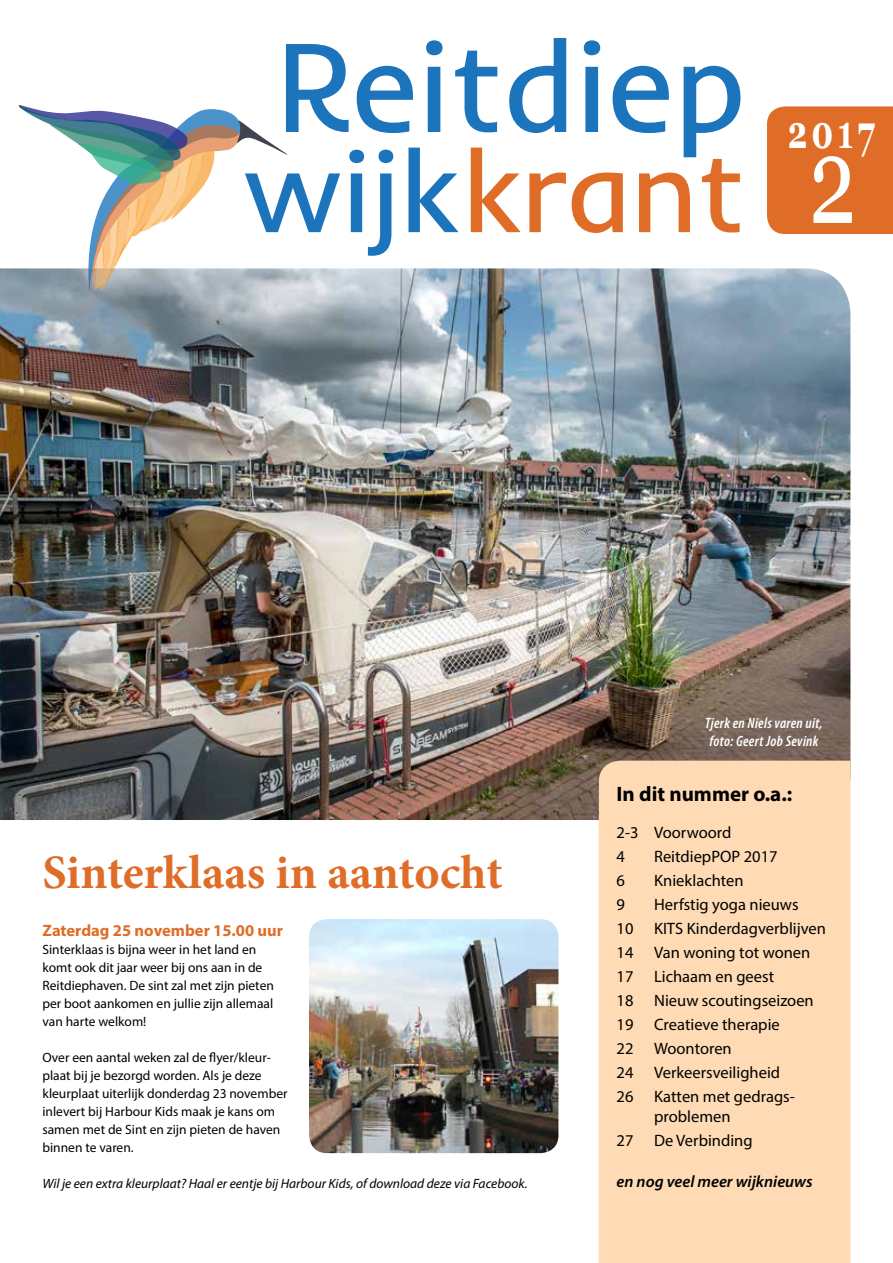
<style>
.page{position:relative;width:893px;height:1263px;background:#fff}
.page>*{position:absolute;margin:0;border:0;box-sizing:border-box;transform-origin:0 0}
.t1{font:123.9px "Georgia";color:#fff;scale:.68 1}
.t2{font:700 48px "Minion Pro";color:#df6d28}
.t3{font:700 46.05px "Georgia";color:#fff;scale:.68 1}
.t4{font:700 21px "Myriad Pro";color:#000}
.t5{font:16.5px/24px "Myriad Pro";color:#000}
.t6{font:700 16.5px "Myriad Pro";color:#df6d28}
.t7{font:italic 600 16.5px "Myriad Pro";color:#000}
.t8{font:italic 600 condensed 15px/18px "Myriad Pro";letter-spacing:.02em;color:#fff}
.t9{font:13.5px/18px "Myriad Pro";color:#000}
.t10{font:italic 13.5px "Myriad Pro";color:#000}
</style>
<div class="page">
<img style="left:0;top:268px;width:850px;height:552px">
<div style="left:767px;top:106px;width:126px;height:128px;background:#df6d28"></div>
<div style="left:599px;top:761px;width:251px;height:502px;background:#fedbb4"></div>
<svg style="left:19px;top:38px;width:547px;height:253px"></svg>
<svg style="left:572px;top:40px;width:168px;height:193px"></svg>
<img style="left:309px;top:919px;width:249px;height:234px">
<h3 class="t3" style="left:788px;top:97px;width:130px">2017</h3>
<h1 class="t1" style="left:809px;top:90px;width:70px">2</h1>
<h2 class="t2" style="left:42px;top:839px;width:462px">Sinterklaas in aantocht</h2>
<p class="t6" style="left:42px;top:920px;width:242px">Zaterdag 25 november 15.00 uur</p>
<p class="t9" style="left:42px;top:940px;width:233px">Sinterklaas is bijna weer in het land en komt ook dit jaar weer bij ons aan in de Reitdiephaven. De sint zal met zijn pieten per boot aankomen en jullie zijn allemaal van harte welkom!</p>
<p class="t9" style="left:42px;top:1048px;width:247px">Over een aantal weken zal de flyer/kleur&shy;plaat bij je bezorgd worden. Als je deze kleurplaat uiterlijk donderdag 23 november inlevert bij Harbour Kids maak je kans om samen met de Sint en zijn pieten de haven binnen te varen.</p>
<p class="t10" style="left:42px;top:1175px;width:487px">Wil je een extra kleurplaat? Haal er eentje bij Harbour Kids, of download deze via Facebook.</p>
<p class="t8" style="left:705px;top:714px;width:119px">Tjerk en Niels varen uit, foto: Geert Job Sevink</p>
<h3 class="t4" style="left:617px;top:780px;width:177px">In dit nummer o.a.:</h3>
<p class="t5" style="left:617px;top:820px;width:116px">2-3 Voorwoord<br>4</p>
<p class="t5" style="left:654px;top:844px;width:125px">ReitdiepPOP 2017</p>
<p class="t5" style="left:617px;top:868px;width:10px">6</p>
<p class="t5" style="left:654px;top:868px;width:91px">Knieklachten</p>
<p class="t5" style="left:617px;top:892px;width:10px">9</p>
<p class="t5" style="left:617px;top:892px;width:211px;text-indent:38px">Herfstig yoga nieuws<br>10 KITS Kinderdagverblijven<br>14 Van woning tot wonen<br>17 Lichaam en geest<br>18 Nieuw scoutingseizoen<br>19 Creatieve therapie<br>22 Woontoren<br>24 Verkeersveiligheid<br>26 Katten met gedrags-</p>
<p class="t5" style="left:617px;top:1104px;width:138px;text-indent:38px">problemen<br>27 De Verbinding</p>
<p class="t7" style="left:617px;top:1171px;width:198px">en nog veel meer wijknieuws</p>
</div>
